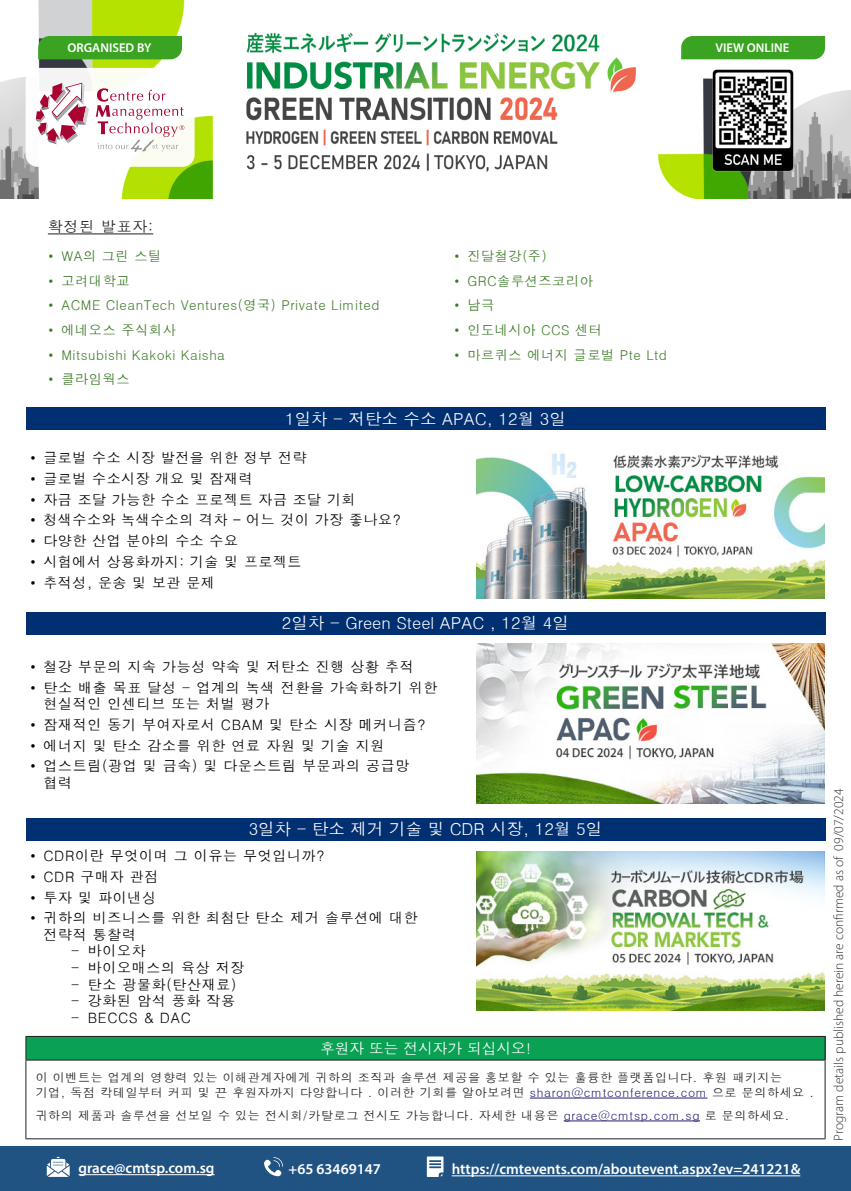
<style>
.page{position:relative;width:851px;height:1191px;background:#fff}
.page>*{position:absolute;margin:0;border:0;box-sizing:border-box;transform-origin:0 0}
.t1{font:16.5px "Dotum";color:#fff}
.t2{font:600 15px "Myriad Pro";color:#fff}
.t3{font:15px "Dotum";color:#fff}
.t4{font:15px "Dotum";letter-spacing:.05em;color:#231f20}
.t5{font:14.25px/16.5px "Dotum";letter-spacing:.05em;color:#000}
.t6{font:13.5px "Dotum";letter-spacing:.04em;color:#3c7a28}
.t7{font:300 13.5px "Myriad Pro";color:#363636}
.t8{font:600 12.75px "Myriad Pro";color:#fff}
.t9{font:12px/14.4px "Dotum";letter-spacing:.05em;color:#231f20}
.s1{color:#242076}
</style>
<div class="page">
<img style="left:0;top:0;width:850px;height:199px">
<div style="left:0;top:1146px;width:850px;height:45px;background:#215382"></div>
<hr style="left:451px;top:1175px;width:349px;height:1px;background:#fff">
<hr style="left:78px;top:1174px;width:136px;height:1px;background:#fff">
<svg style="left:47px;top:1156px;width:23px;height:20px"></svg>
<svg style="left:264px;top:1157px;width:19px;height:19px"></svg>
<svg style="left:427px;top:1156px;width:16px;height:21px"></svg>
<div style="left:26px;top:407px;width:799px;height:23px;background:#003072"></div>
<div style="left:26px;top:817px;width:799px;height:23px;background:#003072"></div>
<div style="left:26px;top:612px;width:799px;height:22px;background:#003072"></div>
<div style="left:681px;top:36px;width:143px;height:23px;background:#3aa322"></div>
<img style="left:712px;top:70px;width:81px;height:101px">
<div style="left:38px;top:36px;width:144px;height:23px;background:#3aa322"></div>
<div style="left:26px;top:68px;width:168px;height:99px;background:#fff;border-radius:12px"></div>
<svg style="left:36px;top:83px;width:53px;height:61px"></svg>
<svg style="left:96px;top:88px;width:88px;height:64px"></svg>
<div style="left:26px;top:1036px;width:799px;height:24px;background:#0aa155"></div>
<hr style="left:26px;top:1060px;width:1px;height:78px;background:#231f20">
<hr style="left:824px;top:1060px;width:1px;height:78px;background:#231f20">
<hr style="left:26px;top:1138px;width:799px;height:1px;background:#231f20">
<svg style="left:26px;top:1037px;width:1px;height:22px"></svg>
<hr style="left:26px;top:1036px;width:799px;height:1px;background:#231f20">
<svg style="left:824px;top:1037px;width:1px;height:22px"></svg>
<hr style="left:26px;top:1059px;width:799px;height:1px;background:#231f20">
<hr style="left:530px;top:1097px;width:177px;height:1px;background:#242076">
<hr style="left:563px;top:1120px;width:137px;height:1px;background:#242076">
<img style="left:476px;top:453px;width:348px;height:146px">
<img style="left:476px;top:644px;width:348px;height:159px">
<img style="left:476px;top:851px;width:348px;height:160px">
<hr style="left:48px;top:233px;width:105px;height:1px;background:#231f20">
<p class="t8" style="left:67px;top:40px;width:85px">ORGANISED BY</p>
<p class="t8" style="left:715px;top:40px;width:75px">VIEW ONLINE</p>
<p class="t4" style="left:48px;top:219px;width:107px">확정된 발표자:</p>
<p class="t6" style="left:49px;top:249px;width:114px">• WA의 그린 스틸</p>
<p class="t6" style="left:49px;top:274px;width:83px">• 고려대학교</p>
<p class="t6" style="left:49px;top:299px;width:332px">• ACME CleanTech Ventures(영국) Private Limited</p>
<p class="t6" style="left:49px;top:323px;width:129px">• 에네오스 주식회사</p>
<p class="t6" style="left:49px;top:348px;width:178px">• Mitsubishi Kakoki Kaisha</p>
<p class="t6" style="left:49px;top:373px;width:83px">• 클라임웍스</p>
<p class="t6" style="left:454px;top:249px;width:94px">• 진달철강(주)</p>
<p class="t6" style="left:454px;top:274px;width:140px">• GRC솔루션즈코리아</p>
<p class="t6" style="left:454px;top:299px;width:41px">• 남극</p>
<p class="t6" style="left:454px;top:323px;width:149px">• 인도네시아 CCS 센터</p>
<p class="t6" style="left:454px;top:348px;width:214px">• 마르퀴스 에너지 글로벌 Pte Ltd</p>
<p class="t1" style="left:285px;top:410px;width:282px">1일차 - 저탄소 수소 APAC, 12월 3일</p>
<p class="t5" style="left:31px;top:450px;width:277px">• 글로벌 수소 시장 발전을 위한 정부 전략</p>
<p class="t5" style="left:31px;top:470px;width:223px">• 글로벌 수소시장 개요 및 잠재력</p>
<p class="t5" style="left:31px;top:491px;width:326px">• 자금 조달 가능한 수소 프로젝트 자금 조달 기회</p>
<p class="t5" style="left:31px;top:512px;width:371px">• 청색수소와 녹색수소의 격차 – 어느 것이 가장 좋나요?</p>
<p class="t5" style="left:31px;top:533px;width:209px">• 다양한 산업 분야의 수소 수요</p>
<p class="t5" style="left:31px;top:553px;width:272px">• 시험에서 상용화까지: 기술 및 프로젝트</p>
<p class="t5" style="left:31px;top:574px;width:186px">• 추적성, 운송 및 보관 문제</p>
<p class="t1" style="left:282px;top:615px;width:288px">2일차 - Green Steel APAC , 12월 4일</p>
<p class="t5" style="left:31px;top:658px;width:384px">• 철강 부문의 지속 가능성 약속 및 저탄소 진행 상황 추적</p>
<p class="t5" style="left:43px;top:679px;width:395px;text-indent:-13px">• 탄소 배출 목표 달성 - 업계의 녹색 전환을 가속화하기 위한 현실적인 인센티브 또는 처벌 평가</p>
<p class="t5" style="left:31px;top:716px;width:396px">• 잠재적인 동기 부여자로서 CBAM 및 탄소 시장 메커니즘?</p>
<p class="t5" style="left:31px;top:737px;width:355px">• 에너지 및 탄소 감소를 위한 연료 자원 및 기술 지원</p>
<p class="t5" style="left:43px;top:758px;width:367px;text-indent:-13px">• 업스트림(광업 및 금속) 및 다운스트림 부문과의 공급망 협력</p>
<p class="t1" style="left:249px;top:820px;width:355px">3일차 - 탄소 제거 기술 및 CDR 시장, 12월 5일</p>
<p class="t5" style="left:31px;top:848px;width:295px">• CDR이란 무엇이며 그 이유는 무엇입니까?</p>
<p class="t5" style="left:31px;top:868px;width:129px">• CDR 구매자 관점</p>
<p class="t5" style="left:31px;top:889px;width:127px">• 투자 및 파이낸싱</p>
<p class="t5" style="left:43px;top:910px;width:376px;text-indent:-13px">• 귀하의 비즈니스를 위한 최첨단 탄소 제거 솔루션에 대한 전략적 통찰력</p>
<p class="t5" style="left:71px;top:943px;width:76px">- 바이오차</p>
<p class="t5" style="left:71px;top:959px;width:175px">- 바이오매스의 육상 저장</p>
<p class="t5" style="left:71px;top:976px;width:167px">- 탄소 광물화(탄산재료)</p>
<p class="t5" style="left:71px;top:992px;width:165px">- 강화된 암석 풍화 작용</p>
<p class="t5" style="left:71px;top:1009px;width:121px">- BECCS &amp; DAC</p>
<p class="t3" style="left:320px;top:1040px;width:212px">후원자 또는 전시자가 되십시오!</p>
<p class="t9" style="left:36px;top:1071px;width:779px">이 이벤트는 업계의 영향력 있는 이해관계자에게 귀하의 조직과 솔루션 제공을 홍보할 수 있는 훌륭한 플랫폼입니다. 후원 패키지는 기업, 독점 칵테일부터 커피 및 끈 후원자까지 다양합니다 . 이러한 기회를 알아보려면 <span class="s1">sharon@cmtconference.com</span> 으로 문의하세요 .</p>
<p class="t9" style="left:36px;top:1108px;width:755px">귀하의 제품과 솔루션을 선보일 수 있는 전시회/카탈로그 전시도 가능합니다. 자세한 내용은 <span class="s1">grace@cmtsp.com.sg</span> 로 문의하세요.</p>
<p class="t2" style="left:78px;top:1158px;width:137px">grace@cmtsp.com.sg</p>
<p class="t2" style="left:288px;top:1159px;width:94px">+65 63469147</p>
<p class="t2" style="left:451px;top:1159px;width:350px">https://cmtevents.com/aboutevent.aspx?ev=241221&amp;</p>
<p class="t7" style="left:830px;top:1140px;width:354px;rotate:-90deg">Program details published herein are confirmed as of 09/07/2024</p>
</div>
